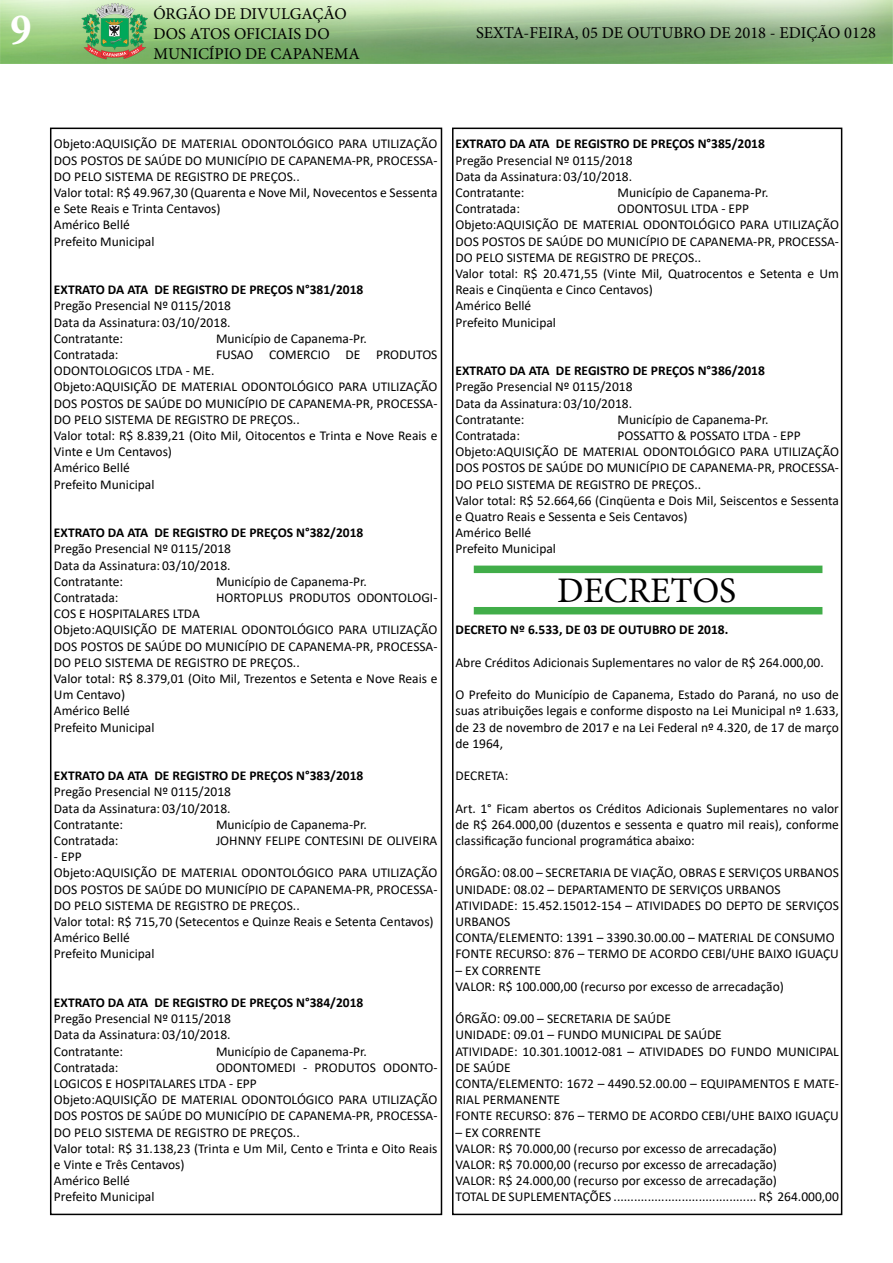
<style>
.page{position:relative;width:893px;height:1263px;background:#fff}
.page>*{position:absolute;margin:0;border:0;box-sizing:border-box;transform-origin:0 0}
.t1{font:700 condensed 45px "Minion Pro";color:#fff}
.t2{font:36px "Minion Pro";color:#000}
.t3{font:16.5px/19.8px "Minion Pro";color:#000}
.t4{font:13.5px/16.2px "Calibri";color:#000}
.t5{font:700 13.5px "Calibri";color:#000}
</style>
<div class="page">
<div style="left:50px;top:128px;width:392px;height:1087px;border:2px solid #000"></div>
<img style="left:0;top:0;width:893px;height:64px">
<div style="left:452px;top:128px;width:390px;height:1087px;border:2px solid #000"></div>
<div style="left:474px;top:566px;width:348px;height:7px;background:#41ad49"></div>
<div style="left:474px;top:607px;width:348px;height:7px;background:#41ad49"></div>
<h1 class="t1" style="left:11px;top:-1px;width:22px">9</h1>
<p class="t3" style="left:153px;top:4px;width:208px">ÓRGÃO DE DIVULGAÇÃO<br>DOS ATOS OFICIAIS DO<br>MUNICÍPIO DE CAPANEMA</p>
<p class="t3" style="left:476px;top:23px;width:401px">SEXTA-FEIRA, 05 DE OUTUBRO DE 2018 - EDIÇÃO 0128</p>
<p class="t4" style="left:54px;top:135px;width:385px">Objeto:AQUISIÇÃO DE MATERIAL ODONTOLÓGICO PARA UTILIZAÇÃO DOS POSTOS DE SAÚDE DO MUNICÍPIO DE CAPANEMA-PR, PROCESSA-DO PELO SISTEMA DE REGISTRO DE PREÇOS..<br>Valor total: R$ 49.967,30 (Quarenta e Nove Mil, Novecentos e Sessenta e Sete Reais e Trinta Centavos)<br>Américo Bellé<br>Prefeito Municipal</p>
<p class="t5" style="left:54px;top:280px;width:311px">EXTRATO DA ATA DE REGISTRO DE PREÇOS N°381/2018</p>
<p class="t4" style="left:54px;top:297px;width:179px;text-align:justify">Pregão Presencial Nº 0115/2018<br>Data da Assinatura: 03/10/2018.<br>Contratante:</p>
<p class="t4" style="left:216px;top:330px;width:152px">Município de Capanema-Pr.</p>
<p class="t4" style="left:54px;top:346px;width:66px">Contratada:</p>
<p class="t4" style="left:216px;top:346px;width:223px">FUSAO COMERCIO DE PRODUTOS</p>
<p class="t4" style="left:54px;top:362px;width:385px">ODONTOLOGICOS LTDA - ME.<br>Objeto:AQUISIÇÃO DE MATERIAL ODONTOLÓGICO PARA UTILIZAÇÃO DOS POSTOS DE SAÚDE DO MUNICÍPIO DE CAPANEMA-PR, PROCESSA-DO PELO SISTEMA DE REGISTRO DE PREÇOS..<br>Valor total: R$ 8.839,21 (Oito Mil, Oitocentos e Trinta e Nove Reais e Vinte e Um Centavos)<br>Américo Bellé<br>Prefeito Municipal</p>
<p class="t5" style="left:54px;top:523px;width:311px">EXTRATO DA ATA DE REGISTRO DE PREÇOS N°382/2018</p>
<p class="t4" style="left:54px;top:540px;width:179px;text-align:justify">Pregão Presencial Nº 0115/2018<br>Data da Assinatura: 03/10/2018.<br>Contratante:</p>
<p class="t4" style="left:216px;top:573px;width:152px">Município de Capanema-Pr.</p>
<p class="t4" style="left:54px;top:589px;width:66px">Contratada:</p>
<p class="t4" style="left:216px;top:589px;width:223px">HORTOPLUS PRODUTOS ODONTOLOGI-</p>
<p class="t4" style="left:54px;top:605px;width:385px">COS E HOSPITALARES LTDA<br>Objeto:AQUISIÇÃO DE MATERIAL ODONTOLÓGICO PARA UTILIZAÇÃO DOS POSTOS DE SAÚDE DO MUNICÍPIO DE CAPANEMA-PR, PROCESSA-DO PELO SISTEMA DE REGISTRO DE PREÇOS..<br>Valor total: R$ 8.379,01 (Oito Mil, Trezentos e Setenta e Nove Reais e Um Centavo)<br>Américo Bellé<br>Prefeito Municipal</p>
<p class="t5" style="left:54px;top:766px;width:311px">EXTRATO DA ATA DE REGISTRO DE PREÇOS N°383/2018</p>
<p class="t4" style="left:54px;top:783px;width:179px;text-align:justify">Pregão Presencial Nº 0115/2018<br>Data da Assinatura: 03/10/2018.<br>Contratante:</p>
<p class="t4" style="left:216px;top:816px;width:152px">Município de Capanema-Pr.</p>
<p class="t4" style="left:54px;top:832px;width:66px">Contratada:</p>
<p class="t4" style="left:216px;top:832px;width:223px">JOHNNY FELIPE CONTESINI DE OLIVEIRA</p>
<p class="t4" style="left:54px;top:848px;width:385px">- EPP<br>Objeto:AQUISIÇÃO DE MATERIAL ODONTOLÓGICO PARA UTILIZAÇÃO DOS POSTOS DE SAÚDE DO MUNICÍPIO DE CAPANEMA-PR, PROCESSA-DO PELO SISTEMA DE REGISTRO DE PREÇOS..<br>Valor total: R$ 715,70 (Setecentos e Quinze Reais e Setenta Centavos)<br>Américo Bellé<br>Prefeito Municipal</p>
<p class="t5" style="left:54px;top:993px;width:311px">EXTRATO DA ATA DE REGISTRO DE PREÇOS N°384/2018</p>
<p class="t4" style="left:54px;top:1010px;width:179px;text-align:justify">Pregão Presencial Nº 0115/2018<br>Data da Assinatura: 03/10/2018.<br>Contratante:</p>
<p class="t4" style="left:216px;top:1043px;width:152px">Município de Capanema-Pr.</p>
<p class="t4" style="left:54px;top:1059px;width:66px">Contratada:</p>
<p class="t4" style="left:54px;top:1059px;width:385px;text-indent:162px">ODONTOMEDI - PRODUTOS ODONTO-LOGICOS E HOSPITALARES LTDA - EPP<br>Objeto:AQUISIÇÃO DE MATERIAL ODONTOLÓGICO PARA UTILIZAÇÃO DOS POSTOS DE SAÚDE DO MUNICÍPIO DE CAPANEMA-PR, PROCESSA-DO PELO SISTEMA DE REGISTRO DE PREÇOS..<br>Valor total: R$ 31.138,23 (Trinta e Um Mil, Cento e Trinta e Oito Reais e Vinte e Três Centavos)<br>Américo Bellé<br>Prefeito Municipal</p>
<p class="t5" style="left:455px;top:134px;width:311px">EXTRATO DA ATA DE REGISTRO DE PREÇOS N°385/2018</p>
<p class="t4" style="left:455px;top:152px;width:179px;text-align:justify">Pregão Presencial Nº 0115/2018<br>Data da Assinatura: 03/10/2018.<br>Contratante:</p>
<p class="t4" style="left:617px;top:184px;width:152px">Município de Capanema-Pr.</p>
<p class="t4" style="left:455px;top:200px;width:66px">Contratada:</p>
<p class="t4" style="left:455px;top:200px;width:385px;text-indent:162px">ODONTOSUL LTDA - EPP Objeto:AQUISIÇÃO DE MATERIAL ODONTOLÓGICO PARA UTILIZAÇÃO DOS POSTOS DE SAÚDE DO MUNICÍPIO DE CAPANEMA-PR, PROCESSA-DO PELO SISTEMA DE REGISTRO DE PREÇOS..<br>Valor total: R$ 20.471,55 (Vinte Mil, Quatrocentos e Setenta e Um Reais e Cinqüenta e Cinco Centavos)<br>Américo Bellé<br>Prefeito Municipal</p>
<p class="t5" style="left:455px;top:361px;width:311px">EXTRATO DA ATA DE REGISTRO DE PREÇOS N°386/2018</p>
<p class="t4" style="left:455px;top:378px;width:179px;text-align:justify">Pregão Presencial Nº 0115/2018<br>Data da Assinatura: 03/10/2018.<br>Contratante:</p>
<p class="t4" style="left:617px;top:411px;width:152px">Município de Capanema-Pr.</p>
<p class="t4" style="left:455px;top:427px;width:66px">Contratada:</p>
<p class="t4" style="left:455px;top:427px;width:385px;text-indent:162px">POSSATTO &amp; POSSATO LTDA - EPP Objeto:AQUISIÇÃO DE MATERIAL ODONTOLÓGICO PARA UTILIZAÇÃO DOS POSTOS DE SAÚDE DO MUNICÍPIO DE CAPANEMA-PR, PROCESSA-DO PELO SISTEMA DE REGISTRO DE PREÇOS..<br>Valor total: R$ 52.664,66 (Cinqüenta e Dois Mil, Seiscentos e Sessenta e Quatro Reais e Sessenta e Seis Centavos)<br>Américo Bellé<br>Prefeito Municipal</p>
<h2 class="t2" style="left:557px;top:567px;width:181px">DECRETOS</h2>
<p class="t5" style="left:455px;top:620px;width:274px">DECRETO Nº 6.533, DE 03 DE OUTUBRO DE 2018.</p>
<p class="t4" style="left:455px;top:654px;width:370px">Abre Créditos Adicionais Suplementares no valor de R$ 264.000,00.</p>
<p class="t4" style="left:455px;top:686px;width:385px;text-align:justify">O Prefeito do Município de Capanema, Estado do Paraná, no uso de suas atribuições legais e conforme disposto na Lei Municipal nº 1.633, de 23 de novembro de 2017 e na Lei Federal nº 4.320, de 17 de março de 1964,</p>
<p class="t4" style="left:455px;top:767px;width:54px">DECRETA:</p>
<p class="t4" style="left:455px;top:800px;width:385px;text-align:justify">Art. 1° Ficam abertos os Créditos Adicionais Suplementares no valor de R$ 264.000,00 (duzentos e sessenta e quatro mil reais), conforme classificação funcional programática abaixo:</p>
<p class="t4" style="left:455px;top:864px;width:385px">ÓRGÃO: 08.00 – SECRETARIA DE VIAÇÃO, OBRAS E SERVIÇOS URBANOS UNIDADE: 08.02 – DEPARTAMENTO DE SERVIÇOS URBANOS ATIVIDADE: 15.452.15012-154 – ATIVIDADES DO DEPTO DE SERVIÇOS URBANOS<br>CONTA/ELEMENTO: 1391 – 3390.30.00.00 – MATERIAL DE CONSUMO FONTE RECURSO: 876 – TERMO DE ACORDO CEBI/UHE BAIXO IGUAÇU</p>
<p class="t4" style="left:455px;top:962px;width:330px">– EX CORRENTE<br>VALOR: R$ 100.000,00 (recurso por excesso de arrecadação)</p>
<p class="t4" style="left:455px;top:1010px;width:385px">ÓRGÃO: 09.00 – SECRETARIA DE SAÚDE<br>UNIDADE: 09.01 – FUNDO MUNICIPAL DE SAÚDE<br>ATIVIDADE: 10.301.10012-081 – ATIVIDADES DO FUNDO MUNICIPAL DE SAÚDE<br>CONTA/ELEMENTO: 1672 – 4490.52.00.00 – EQUIPAMENTOS E MATE-RIAL PERMANENTE<br>FONTE RECURSO: 876 – TERMO DE ACORDO CEBI/UHE BAIXO IGUAÇU</p>
<p class="t4" style="left:455px;top:1124px;width:385px">– EX CORRENTE<br>VALOR: R$ 70.000,00 (recurso por excesso de arrecadação)<br>VALOR: R$ 70.000,00 (recurso por excesso de arrecadação)<br>VALOR: R$ 24.000,00 (recurso por excesso de arrecadação)<br>TOTAL DE SUPLEMENTAÇÕES .......................................... R$ 264.000,00</p>
</div>
